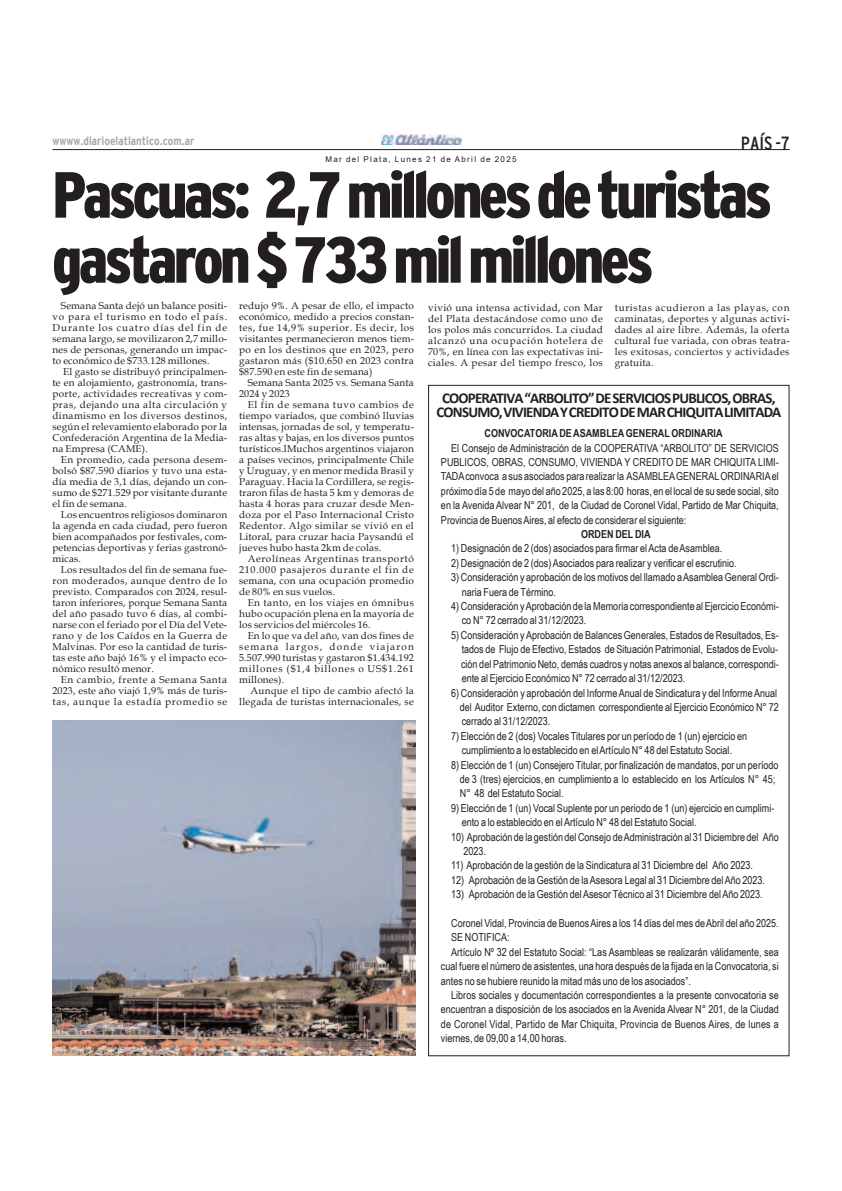
<style>
.page{position:relative;width:842px;height:1191px;background:#fff}
.page>*{position:absolute;margin:0;border:0;box-sizing:border-box;transform-origin:0 0}
.t1{font:900 condensed 65px/65px "Interstate";letter-spacing:-.055em;color:#231f20}
.t2{font:condensed 19px "Interstate";color:#231f20}
.t3{font:700 15px/14px "Calibri";letter-spacing:-.05em;color:#231f20;text-align:center}
.t4{font:700 condensed 12px "Interstate";color:#a8a9ad}
.t5{font:11px/14.4px "Arial Narrow";color:#231f20}
.t6{font:700 11px "Arial Narrow";color:#231f20}
.t7{font:10px/11px "Book Antiqua";letter-spacing:.015em;color:#231f20;text-align:justify}
.t8{font:8px "Arial";letter-spacing:.165em;color:#231f20}
</style>
<div class="page">
<hr style="left:52px;top:149px;width:737px;height:1px;background:#231f20">
<img style="left:381px;top:135px;width:80px;height:9px">
<img style="left:52px;top:720px;width:363px;height:335px">
<h2 class="t2" style="left:741px;top:133px;width:50px">PAÍS -7</h2>
<h1 class="t1" style="left:52px;top:162px;width:721px">Pascuas: 2,7millonesdeturistas gastaron$733milmillones</h1>
<p class="t4" style="left:52px;top:134px;width:143px">wwww.diarioelatlantico.com.ar</p>
<p class="t8" style="left:325px;top:154px;width:193px">Mar del Plata, Lunes 21 de Abril de 2025</p>
<p class="t7" style="left:52px;top:301px;width:176px;text-indent:9px">Semana Santa dejó un balance positi&shy;vo para el turismo en todo el país.<br>Durante los cuatro días del fin de semana largo, se movilizaron 2,7 millo&shy;nes de personas, generando un impac&shy;to económico de $733.128 millones.</p>
<p class="t7" style="left:52px;top:367px;width:176px;text-indent:11px">El gasto se distribuyó principalmen&shy;te en alojamiento, gastronomía, trans&shy;porte, actividades recreativas y com&shy;pras, dejando una alta circulación y dinamismo en los diversos destinos, según el relevamiento elaborado por la Confederación Argentina de la Media&shy;na Empresa (CAME).</p>
<p class="t7" style="left:52px;top:455px;width:176px;text-indent:9px">En promedio, cada persona desem&shy;bolsó $87.590 diarios y tuvo una esta&shy;día media de 3,1 días, dejando un con&shy;sumo de $271.529 por visitante durante el fin de semana.</p>
<p class="t7" style="left:52px;top:510px;width:176px;text-indent:9px">Los encuentros religiosos dominaron la agenda en cada ciudad, pero fueron bien acompañados por festivales, com&shy;petencias deportivas y ferias gastronó&shy;micas.</p>
<p class="t7" style="left:52px;top:565px;width:176px;text-indent:9px">Los resultados del fin de semana fue&shy;ron moderados, aunque dentro de lo previsto. Comparados con 2024, resul&shy;taron inferiores, porque Semana Santa del año pasado tuvo 6 días, al combi&shy;narse con el feriado por el Día del Vete&shy;rano y de los Caídos en la Guerra de Malvinas. Por eso la cantidad de turis&shy;tas este año bajó 16% y el impacto eco&shy;nómico resultó menor.</p>
<p class="t7" style="left:52px;top:675px;width:176px;text-indent:9px">En cambio, frente a Semana Santa 2023, este año viajó 1,9% más de turis&shy;tas, aunque la estadía promedio se</p>
<p class="t7" style="left:239px;top:301px;width:176px">redujo 9%. A pesar de ello, el impacto económico, medido a precios constan&shy;tes, fue 14,9% superior. Es decir, los visitantes permanecieron menos tiem&shy;po en los destinos que en 2023, pero gastaron más ($10.650 en 2023 contra $87.590 en este fin de semana)</p>
<p class="t7" style="left:239px;top:378px;width:176px;text-indent:9px">Semana Santa 2025 vs. Semana Santa<br>2024 y 2023</p>
<p class="t7" style="left:239px;top:400px;width:176px;text-indent:9px">El fin de semana tuvo cambios de tiempo variados, que combinó lluvias intensas, jornadas de sol, y temperatu&shy;ras altas y bajas, en los diversos puntos turísticos.lMuchos argentinos viajaron a países vecinos, principalmente Chile y Uruguay, y en menor medida Brasil y Paraguay. Hacia la Cordillera, se regis&shy;traron filas de hasta 5 km y demoras de hasta 4 horas para cruzar desde Men&shy;doza por el Paso Internacional Cristo Redentor. Algo similar se vivió en el Litoral, para cruzar hacia Paysandú el jueves hubo hasta 2km de colas.</p>
<p class="t7" style="left:239px;top:554px;width:176px;text-indent:9px">Aerolíneas Argentinas transportó 210.000 pasajeros durante el fin de semana, con una ocupación promedio de 80% en sus vuelos.</p>
<p class="t7" style="left:239px;top:598px;width:176px;text-indent:9px">En tanto, en los viajes en ómnibus hubo ocupación plena en la mayoría de los servicios del miércoles 16.</p>
<p class="t7" style="left:239px;top:631px;width:176px;text-indent:9px">En lo que va del año, van dos fines de semana largos, donde viajaron 5.507.990 turistas y gastaron $1.434.192 millones ($1,4 billones o US$1.261 millones).</p>
<p class="t7" style="left:239px;top:686px;width:176px;text-align:right">Aunque el tipo de cambio afectó la llegada de turistas internacionales, se</p>
<p class="t7" style="left:428px;top:302px;width:176px">vivió una intensa actividad, con Mar del Plata destacándose como uno de los polos más concurridos. La ciudad alcanzó una ocupación hotelera de 70%, en línea con las expectativas ini&shy;ciales. A pesar del tiempo fresco, los</p>
<p class="t7" style="left:615px;top:302px;width:176px">turistas acudieron a las playas, con caminatas, deportes y algunas activi&shy;dades al aire libre. Además, la oferta cultural fue variada, con obras teatra&shy;les exitosas, conciertos y actividades gratuita.</p>
<h3 class="t3" style="left:436px;top:392px;width:346px">COOPERATIVA“ARBOLITO”DESERVICIOSPUBLICOS,OBRAS,<br>CONSUMO,VIVIENDAYCREDITODEMARCHIQUITALIMITADA</h3>
<p class="t6" style="left:484px;top:427px;width:240px">CONVOCATORIADEASAMBLEAGENERALORDINARIA</p>
<p class="t5" style="left:441px;top:440px;width:339px;text-align:justify;text-indent:10px">El Consejo de Administración de la COOPERATIVA “ARBOLITO” DE SERVICIOS PUBLICOS, OBRAS, CONSUMO, VIVIENDA Y CREDITO DE MAR CHIQUITA LIMI-TADAconvoca a sus asociados para realizar la ASAMBLEAGENERALORDINARIAel próximo día 5 de mayo del año 2025, a las 8:00 horas, en el local de su sede social, sito en la Avenida Alvear N° 201, de la Ciudad de Coronel Vidal, Partido de Mar Chiquita, Provincia de BuenosAires, al efecto de considerar el siguiente:</p>
<p class="t6" style="left:581px;top:528px;width:71px">ORDEN DELDIA</p>
<p class="t5" style="left:451px;top:541px;width:273px">1) Designación de 2 (dos) asociados para firmar elActa deAsamblea.</p>
<p class="t5" style="left:451px;top:555px;width:287px">2) Designación de 2 (dos)Asociados para realizar y verificar el escrutinio.</p>
<p class="t5" style="left:451px;top:570px;width:329px">3) Consideración y aprobación de losmotivos del llamado aAsambleaGeneralOrdi-</p>
<p class="t5" style="left:462px;top:584px;width:96px">naria Fuera de Término.</p>
<p class="t5" style="left:451px;top:599px;width:329px">4)Consideración yAprobación de laMemoria correspondiente al Ejercicio Económi-</p>
<p class="t5" style="left:462px;top:613px;width:126px">co N° 72 cerrado al 31/12/2023.</p>
<p class="t5" style="left:461px;top:627px;width:319px;text-align:justify;text-indent:-10px">5) Consideración yAprobación de Balances Generales, Estados de Resultados, Es&shy;tados de Flujo de Efectivo, Estados de Situación Patrimonial, Estados de Evolu&shy;ción del Patrimonio Neto, demás cuadros y notas anexos al balance, correspondi&shy;ente al Ejercicio Económico N° 72 cerrado al 31/12/2023.</p>
<p class="t5" style="left:460px;top:685px;width:320px;text-indent:-9px">6) Consideración y aprobación del InformeAnual de Sindicatura y del InformeAnual del Auditor Externo, con dictamen correspondiente al Ejercicio Económico N° 72 cerrado al 31/12/2023.</p>
<p class="t5" style="left:451px;top:728px;width:297px;text-align:center">7) Elección de 2 (dos) Vocales Titulares por un período de 1 (un) ejercicio en cumplimiento a lo establecido en elArtículo N° 48 del Estatuto Social.</p>
<p class="t5" style="left:460px;top:757px;width:320px;text-indent:-9px">8) Elección de 1 (un) Consejero Titular, por finalización de mandatos, por un período de 3 (tres) ejercicios, en cumplimiento a lo establecido en los Artículos N° 45;<br>N° 48 del Estatuto Social.</p>
<p class="t5" style="left:462px;top:800px;width:314px;text-indent:-11px">9) Elección de 1 (un) Vocal Suplente por un periodo de 1 (un) ejercicio en cumplimi&shy;ento a lo establecido en elArtículo N° 48 del Estatuto Social.</p>
<p class="t5" style="left:463px;top:829px;width:317px;text-indent:-12px">10) Aprobación de la gestión delConsejo deAdministración al 31Diciembre del Año<br>2023.</p>
<p class="t5" style="left:451px;top:858px;width:303px">11) Aprobación de la gestión de la Sindicatura al 31 Diciembre del Año 2023.</p>
<p class="t5" style="left:451px;top:872px;width:315px">12) Aprobación de la Gestión de laAsesora Legal al 31 Diciembre delAño 2023.</p>
<p class="t5" style="left:451px;top:887px;width:313px">13) Aprobación de la Gestión delAsesor Técnico al 31 Diciembre delAño 2023.</p>
<p class="t5" style="left:451px;top:915px;width:329px">Coronel Vidal, Provincia de BuenosAires a los 14 días delmes deAbril del año 2025.</p>
<p class="t5" style="left:451px;top:930px;width:60px">SE NOTIFICA:</p>
<p class="t5" style="left:451px;top:944px;width:329px">Artículo Nº 32 del Estatuto Social: “Las Asambleas se realizarán válidamente, sea</p>
<p class="t5" style="left:441px;top:959px;width:339px">cual fuere el número de asistentes, una hora después de la fijada en la Convocatoria, si</p>
<p class="t5" style="left:441px;top:973px;width:251px">antes no se hubiere reunido la mitad más uno de los asociados”.</p>
<p class="t5" style="left:451px;top:987px;width:329px">Libros sociales y documentación correspondientes a la presente convocatoria se</p>
<p class="t5" style="left:441px;top:1002px;width:339px">encuentran a disposición de los asociados en la Avenida Alvear N° 201, de la Ciudad</p>
<p class="t5" style="left:441px;top:1016px;width:339px">de Coronel Vidal, Partido de Mar Chiquita, Provincia de Buenos Aires, de lunes a</p>
<p class="t5" style="left:441px;top:1031px;width:127px">viernes, de 09,00 a 14,00 horas.</p>
</div>
